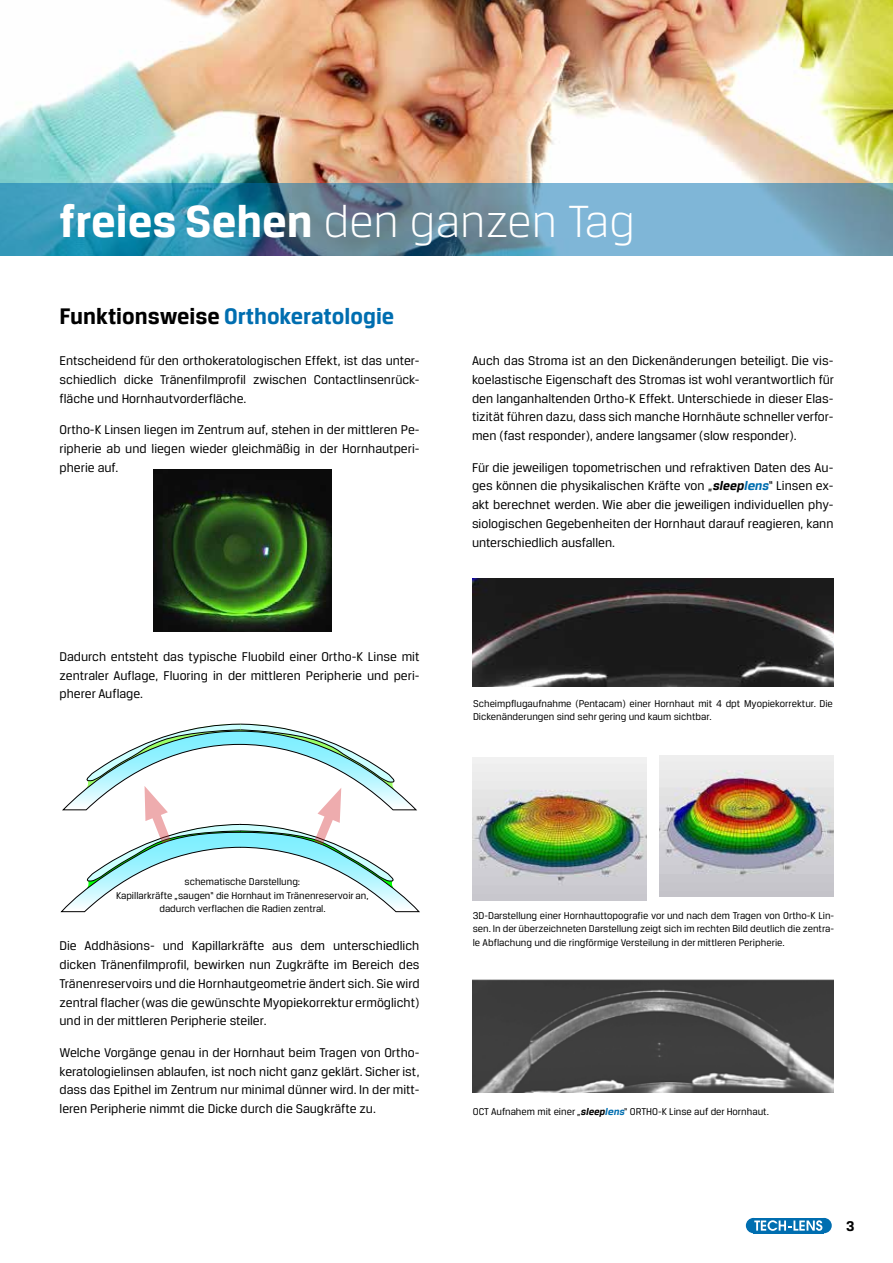
<style>
.page{position:relative;width:893px;height:1263px;background:#fff}
.page>*{position:absolute;margin:0;border:0;box-sizing:border-box;transform-origin:0 0}
.t1{font:300 48px "Breuer Text";color:#fff}
.t2{font:700 24px "Breuer Text";color:#006eb0}
.t3{font:700 15px "Breuer Text";color:#000}
.t4{font:13.5px/18.8px "Breuer Text";color:#000;text-align:justify}
.t5{font:10.5px/13.5px "Breuer Text";color:#000}
.s1{font-weight:700}
.s2{color:#000}
.s3{font-weight:700;font-style:italic}
.s4{font-weight:700;font-style:italic;color:#006eb0}
</style>
<div class="page">
<img style="left:0;top:0;width:893px;height:183px">
<img style="left:153px;top:470px;width:179px;height:161px">
<img style="left:472px;top:578px;width:361px;height:108px">
<img style="left:472px;top:757px;width:174px;height:143px">
<img style="left:659px;top:755px;width:174px;height:142px">
<svg style="left:0;top:183px;width:893px;height:72px;background:#5a97b1"></svg>
<img style="left:472px;top:979px;width:361px;height:114px">
<svg style="left:60px;top:724px;width:360px;height:188px"></svg>
<div style="left:746px;top:1218px;width:15px;height:15px;background:#006eb0;border-radius:50%"></div>
<div style="left:816px;top:1218px;width:16px;height:15px;background:#006eb0;border-radius:50%"></div>
<div style="left:753px;top:1218px;width:71px;height:15px;background:#006eb0"></div>
<svg style="left:754px;top:1220px;width:68px;height:11px"></svg>
<h1 class="t1" style="left:60px;top:196px;width:577px"><span class="s1">freies Sehen</span> den ganzen Tag</h1>
<h2 class="t2" style="left:60px;top:303px;width:336px"><span class="s2">Funktionsweise</span> Orthokeratologie</h2>
<p class="t4" style="left:60px;top:351px;width:362px">Entscheidend für den orthokeratologischen Effekt, ist das unter&shy;schiedlich dicke Tränenfilmprofil zwischen Contactlinsenrück&shy;fläche und Hornhautvorderfläche.</p>
<p class="t4" style="left:60px;top:420px;width:362px">Ortho-K Linsen liegen im Zentrum auf, stehen in der mittleren Pe&shy;ripherie ab und liegen wieder gleichmäßig in der Hornhautperi&shy;pherie auf.</p>
<p class="t4" style="left:60px;top:647px;width:362px">Dadurch entsteht das typische Fluobild einer Ortho-K Linse mit zentraler Auflage, Fluoring in der mittleren Peripherie und peri&shy;pherer Auflage.</p>
<p class="t4" style="left:472px;top:351px;width:364px">Auch das Stroma ist an den Dickenänderungen beteiligt. Die vis&shy;koelastische Eigenschaft des Stromas ist wohl verantwortlich für den langanhaltenden Ortho-K Effekt. Unterschiede in dieser Elas&shy;tizität führen dazu, dass sich manche Hornhäute schneller verfor&shy;men (fast responder), andere langsamer (slow responder).</p>
<p class="t4" style="left:472px;top:458px;width:363px">Für die jeweiligen topometrischen und refraktiven Daten des Au&shy;ges können die physikalischen Kräfte von „<span class="s3">sleep</span><span class="s4">lens</span>“ Linsen ex&shy;akt berechnet werden. Wie aber die jeweiligen individuellen phy&shy;siologischen Gegebenheiten der Hornhaut darauf reagieren, kann unterschiedlich ausfallen.</p>
<p class="t5" style="left:473px;top:696px;width:361px">Scheimpflugaufnahme (Pentacam) einer Hornhaut mit 4 dpt Myopiekorrektur. Die<br>Dickenänderungen sind sehr gering und kaum sichtbar.</p>
<p class="t5" style="left:116px;top:875px;width:254px;text-align:center">schematische Darstellung:<br>Kapillarkräfte „saugen“ die Hornhaut im Tränenreservoir an, dadurch verflachen die Radien zentral.</p>
<p class="t4" style="left:60px;top:936px;width:362px">Die Addhäsions- und Kapillarkräfte aus dem unterschiedlich dicken Tränenfilmprofil, bewirken nun Zugkräfte im Bereich des Tränenreservoirs und die Hornhautgeometrie ändert sich. Sie wird zentral flacher (was die gewünschte Myopiekorrektur ermöglicht) und in der mittleren Peripherie steiler.</p>
<p class="t4" style="left:60px;top:1043px;width:362px">Welche Vorgänge genau in der Hornhaut beim Tragen von Ortho&shy;keratologielinsen ablaufen, ist noch nicht ganz geklärt. Sicher ist, dass das Epithel im Zentrum nur minimal dünner wird. In der mitt&shy;leren Peripherie nimmt die Dicke durch die Saugkräfte zu.</p>
<p class="t5" style="left:473px;top:908px;width:363px;text-align:justify">3D-Darstellung einer Hornhauttopografie vor und nach dem Tragen von Ortho-K Lin&shy;sen. In der überzeichneten Darstellung zeigt sich im rechten Bild deutlich die zentra&shy;le Abflachung und die ringförmige Versteilung in der mittleren Peripherie.</p>
<p class="t5" style="left:473px;top:1104px;width:298px">OCT Aufnahem mit einer „<span class="s3">sleep</span><span class="s4">lens</span>“ ORTHO-K Linse auf der Hornhaut.</p>
<p class="t3" style="left:846px;top:1218px;width:10px">3</p>
</div>
